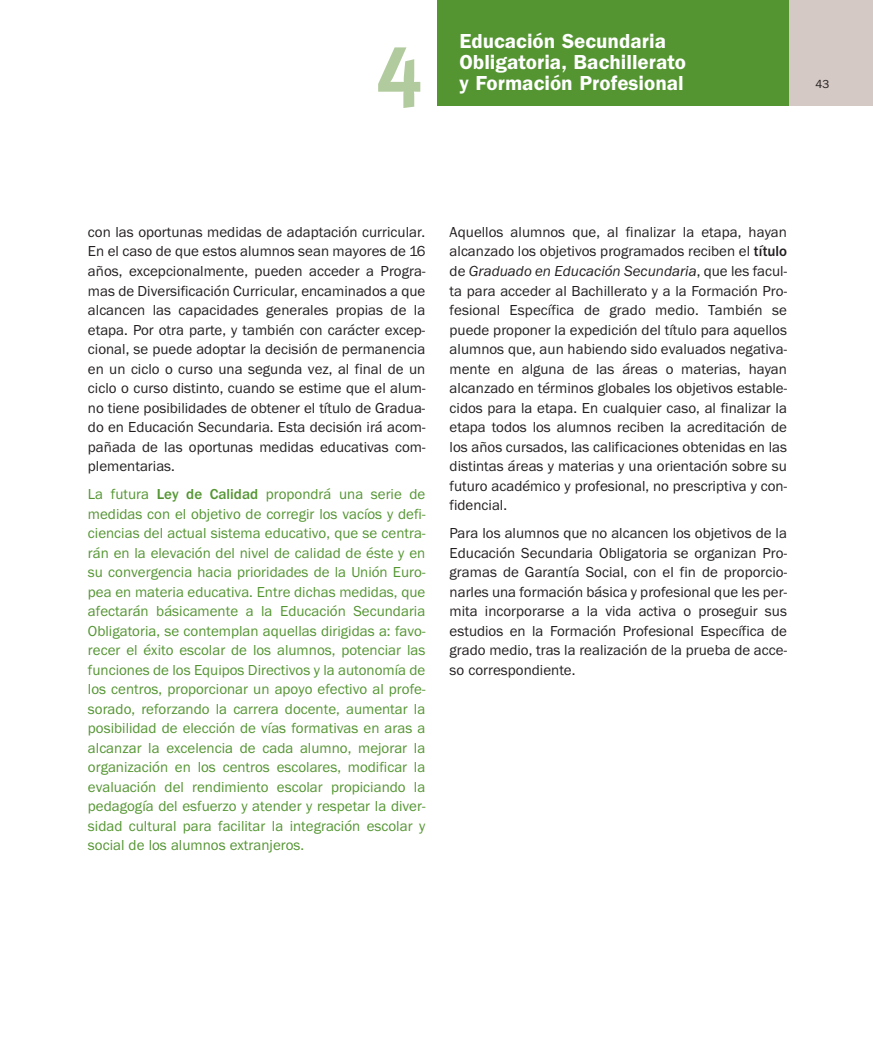
<style>
.page{position:relative;width:873px;height:1041px;background:#fff}
.page>*{position:absolute;margin:0;border:0;box-sizing:border-box;transform-origin:0 0}
.t1{font:700 85.5px "Meta Plus";color:#b2cb9e}
.t2{font:21px/21px "Franklin Gothic Dem Bld";color:#fff}
.t3{font:15px/19.5px "Franklin Gothic";color:#231f20;text-align:justify}
.t4{font:15px/19.5px "Franklin Gothic";color:#549532;text-align:justify}
.t5{font:12px "Franklin Gothic";color:#231f20}
.s1{font-family:"Franklin Gothic Mdm"}
.s2{font-style:italic}
</style>
<div class="page">
<svg style="left:437px;top:0;width:435px;height:106px;background:#6c9e4d"></svg>
<h1 class="t1" style="left:376px;top:29px;width:48px">4</h1>
<h2 class="t2" style="left:459px;top:32px;width:228px">Educación Secundaria<br>Obligatoria, Bachillerato y Formación Profesional</h2>
<p class="t5" style="left:815px;top:80px;width:15px">43</p>
<p class="t3" style="left:88px;top:223px;width:339px">con las oportunas medidas de adaptación curricular.<br>En el caso de que estos alumnos sean mayores de 16 años, excepcionalmente, pueden acceder a Progra&shy;mas de Diversificación Curricular, encaminados a que alcancen las capacidades generales propias de la etapa. Por otra parte, y también con carácter excep&shy;cional, se puede adoptar la decisión de permanencia en un ciclo o curso una segunda vez, al final de un ciclo o curso distinto, cuando se estime que el alum&shy;no tiene posibilidades de obtener el título de Gradua&shy;do en Educación Secundaria. Esta decisión irá acom&shy;pañada de las oportunas medidas educativas com&shy;plementarias.</p>
<p class="t4" style="left:88px;top:485px;width:339px">La futura <span class="s1">Ley de Calidad</span> propondrá una serie de medidas con el objetivo de corregir los vacíos y defi&shy;ciencias del actual sistema educativo, que se centra&shy;rán en la elevación del nivel de calidad de éste y en su convergencia hacia prioridades de la Unión Euro&shy;pea en materia educativa. Entre dichas medidas, que afectarán básicamente a la Educación Secundaria Obligatoria, se contemplan aquellas dirigidas a: favo&shy;recer el éxito escolar de los alumnos, potenciar las funciones de los Equipos Directivos y la autonomía de los centros, proporcionar un apoyo efectivo al profe&shy;sorado, reforzando la carrera docente, aumentar la posibilidad de elección de vías formativas en aras a alcanzar la excelencia de cada alumno, mejorar la organización en los centros escolares, modificar la evaluación del rendimiento escolar propiciando la pedagogía del esfuerzo y atender y respetar la diver&shy;sidad cultural para facilitar la integración escolar y social de los alumnos extranjeros.</p>
<p class="t3" style="left:449px;top:223px;width:339px">Aquellos alumnos que, al finalizar la etapa, hayan alcanzado los objetivos programados reciben el <span class="s1">título </span>de <span class="s2">Graduado en Educación Secundaria</span>, que les facul&shy;ta para acceder al Bachillerato y a la Formación Pro&shy;fesional Específica de grado medio. También se puede proponer la expedición del título para aquellos alumnos que, aun habiendo sido evaluados negativa&shy;mente en alguna de las áreas o materias, hayan alcanzado en términos globales los objetivos estable&shy;cidos para la etapa. En cualquier caso, al finalizar la etapa todos los alumnos reciben la acreditación de los años cursados, las calificaciones obtenidas en las distintas áreas y materias y una orientación sobre su futuro académico y profesional, no prescriptiva y con&shy;fidencial.</p>
<p class="t3" style="left:449px;top:524px;width:339px">Para los alumnos que no alcancen los objetivos de la Educación Secundaria Obligatoria se organizan Pro&shy;gramas de Garantía Social, con el fin de proporcio&shy;narles una formación básica y profesional que les per&shy;mita incorporarse a la vida activa o proseguir sus estudios en la Formación Profesional Específica de grado medio, tras la realización de la prueba de acce&shy;so correspondiente.</p>
</div>
